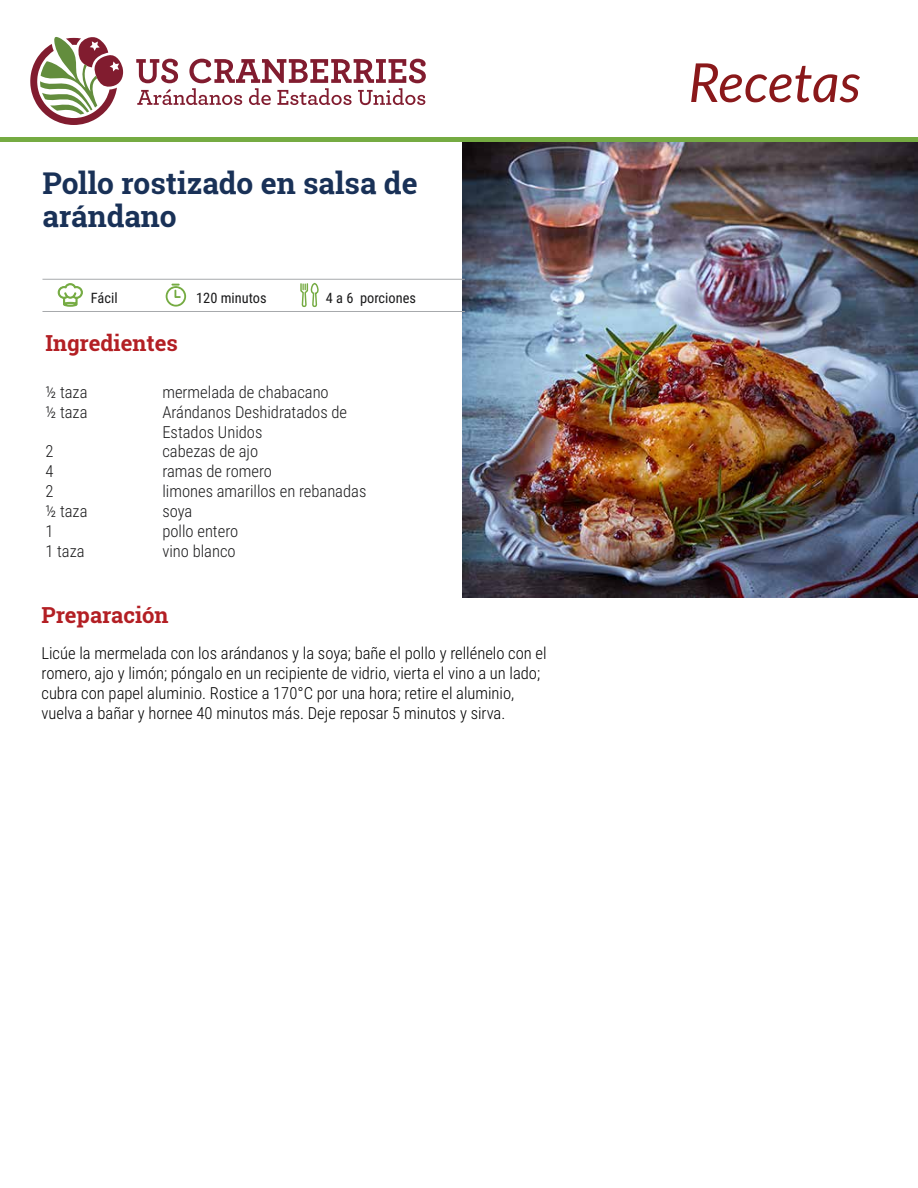
<style>
.page{position:relative;width:918px;height:1188px;background:#fff}
.page>*{position:absolute;margin:0;border:0;box-sizing:border-box;transform-origin:0 0}
.t1{font:italic 53.85px "Lato";letter-spacing:-.005em;color:#8a181a}
.t2{font:700 30px/33px "Roboto Slab";color:#193157}
.t3{font:700 22.05px "Roboto Slab";color:#b31f24}
.t4{font:300 16.5px/20px "Roboto Condensed";color:#010101}
.t5{font:300 16.5px/20px "Roboto Condensed";color:#1a1a1b}
.t6{font:14.4px "Roboto Condensed";color:#1a1a1b}
</style>
<div class="page">
<img style="left:462px;top:142px;width:456px;height:456px">
<svg style="left:30px;top:37px;width:93px;height:88px"></svg>
<svg style="left:136px;top:59px;width:290px;height:46px"></svg>
<div style="left:0;top:137px;width:918px;height:5px;background:#75ab42"></div>
<hr style="left:42px;top:311px;width:423px;height:1px;background:#a7a9ac">
<hr style="left:42px;top:279px;width:423px;height:1px;background:#a7a9ac">
<svg style="left:166px;top:284px;width:20px;height:23px"></svg>
<svg style="left:300px;top:282px;width:19px;height:26px"></svg>
<svg style="left:58px;top:283px;width:25px;height:24px"></svg>
<h2 class="t2" style="left:42px;top:166px;width:377px">Pollo rostizado en salsa de arándano</h2>
<p class="t6" style="left:91px;top:288px;width:28px">Fácil</p>
<p class="t6" style="left:196px;top:288px;width:72px">120 minutos</p>
<p class="t6" style="left:326px;top:288px;width:92px">4 a 6 porciones</p>
<h3 class="t3" style="left:45px;top:328px;width:134px">Ingredientes</h3>
<p class="t5" style="left:45px;top:381px;width:44px">½ taza</p>
<p class="t5" style="left:162px;top:381px;width:168px">mermelada de chabacano</p>
<p class="t5" style="left:45px;top:401px;width:44px">½ taza</p>
<p class="t5" style="left:162px;top:401px;width:186px">Arándanos Deshidratados de<br>Estados Unidos</p>
<p class="t5" style="left:45px;top:441px;width:10px">2</p>
<p class="t5" style="left:162px;top:441px;width:97px">cabezas de ajo</p>
<p class="t5" style="left:45px;top:461px;width:10px">4</p>
<p class="t5" style="left:162px;top:461px;width:111px">ramas de romero</p>
<p class="t5" style="left:45px;top:481px;width:10px">2</p>
<p class="t5" style="left:162px;top:481px;width:205px">limones amarillos en rebanadas</p>
<p class="t5" style="left:45px;top:501px;width:44px">½ taza</p>
<p class="t5" style="left:162px;top:501px;width:32px">soya</p>
<p class="t5" style="left:45px;top:521px;width:10px">1</p>
<p class="t5" style="left:162px;top:521px;width:77px">pollo entero</p>
<p class="t5" style="left:45px;top:540px;width:41px">1 taza</p>
<p class="t5" style="left:162px;top:540px;width:75px">vino blanco</p>
<h3 class="t3" style="left:41px;top:600px;width:129px">Preparación</h3>
<p class="t4" style="left:41px;top:643px;width:507px">Licúe la mermelada con los arándanos y la soya; bañe el pollo y rellénelo con el romero, ajo y limón; póngalo en un recipiente de vidrio, vierta el vino a un lado; cubra con papel aluminio. Rostice a 170°C por una hora; retire el aluminio, vuelva a bañar y hornee 40 minutos más. Deje reposar 5 minutos y sirva.</p>
<h1 class="t1" style="left:689px;top:44px;width:174px">Recetas</h1>
</div>
